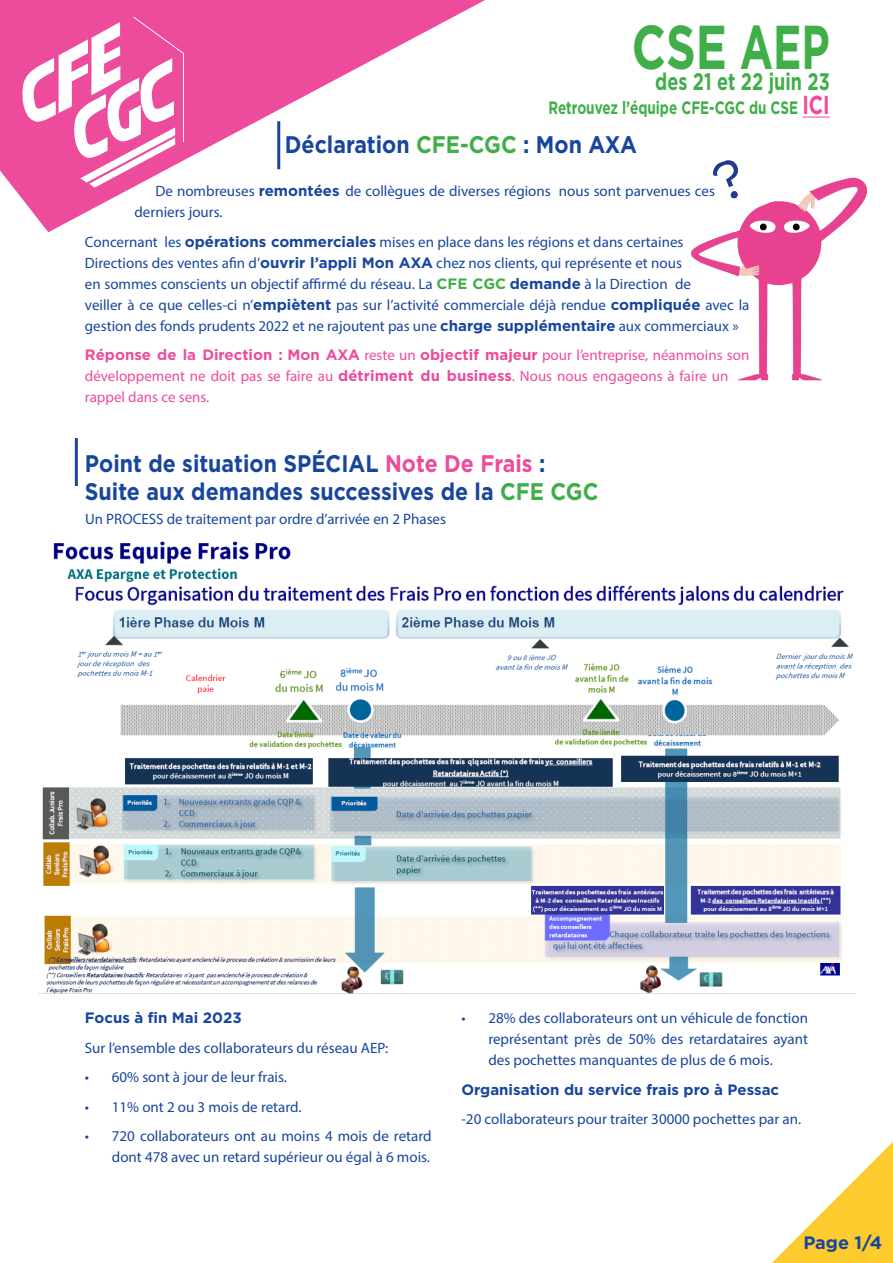
<style>
.page{position:relative;width:893px;height:1263px;background:#fff}
.page>*{position:absolute;margin:0;border:0;box-sizing:border-box;transform-origin:0 0}
.t1{font:700 61.8px "Gotham";color:#40ae49;scale:.75 1}
.t2{font:700 24px "Gotham";color:#18469d;scale:.89 1}
.t3{font:700 24px "Gotham";color:#40ae49;scale:.75 1}
.t4{font:700 18px "Gotham";color:#40ae49;scale:.75 1}
.t5{font:700 18px "Gotham";color:#18469d}
.t6{font:15px/21px "Myriad Pro";color:#18469d}
.t7{font:15px/21px "Myriad Pro";color:#ed4c9c}
.t8{font:700 15px "Gotham";color:#18469d}
.s1{font-size:25.95px;color:#ed4c9c}
.s2{color:#40ae49}
.s3{font-family:"Gotham";font-weight:700}
.s4{font-family:"Gotham";font-weight:700;color:#40ae49}
.s5{color:#ed4c9c}
</style>
<div class="page">
<svg style="left:0;top:0;width:485px;height:232px"></svg>
<svg style="left:802px;top:117px;width:28px;height:1px"></svg>
<svg style="left:772px;top:1142px;width:121px;height:121px"></svg>
<svg style="left:22px;top:17px;width:162px;height:171px"></svg>
<hr style="left:277px;top:121px;width:3px;height:48px;background:#18469d">
<img style="left:691px;top:160px;width:176px;height:220px">
<hr style="left:75px;top:438px;width:3px;height:48px;background:#18469d">
<img style="left:42px;top:541px;width:812px;height:452px">
<p class="t1" style="left:632px;top:11px;width:265px">CSE AEP</p>
<p class="t3" style="left:655px;top:68px;width:234px">des 21 et 22 juin 23</p>
<p class="t4" style="left:548px;top:97px;width:377px">Retrouvez l’équipe CFE-CGC du CSE <span class="s1">ICI</span></p>
<p class="t2" style="left:285px;top:130px;width:397px">Déclaration <span class="s2">CFE-CGC</span> : Mon AXA</p>
<p class="t6" style="left:134px;top:180px;width:582px;text-indent:21px">De nombreuses <span class="s3">remontées</span> de collègues de diverses régions nous sont parvenues ces derniers jours.</p>
<p class="t6" style="left:85px;top:231px;width:666px">Concernant les <span class="s3">opérations commerciales</span> mises en place dans les régions et dans certaines Directions des ventes afin d’<span class="s3">ouvrir l’appli Mon AXA</span> chez nos clients, qui représente et nous<br>en sommes conscients un objectif affirmé du réseau. La <span class="s4">CFE CGC</span> <span class="s3">demande</span> à la Direction de<br>veiller à ce que celles-ci n’<span class="s3">empiètent</span> pas sur l’activité commerciale déjà rendue <span class="s3">compliquée</span> avec la gestion des fonds prudents 2022 et ne rajoutent pas une <span class="s3">charge supplémentaire</span> aux commerciaux »</p>
<p class="t7" style="left:85px;top:344px;width:666px"><span class="s3">Réponse de la Direction : Mon AXA</span> reste un <span class="s3">objectif majeur</span> pour l’entreprise, néanmoins son développement ne doit pas se faire au <span class="s3">détriment du business</span>. Nous nous engageons à faire un rappel dans ce sens.</p>
<p class="t2" style="left:85px;top:449px;width:519px">Point de situation SPÉCIAL <span class="s5">Note De Frais</span> :</p>
<p class="t2" style="left:85px;top:478px;width:578px">Suite aux demandes successives de la <span class="s2">CFE CGC</span></p>
<p class="t6" style="left:85px;top:508px;width:363px">Un PROCESS de traitement par ordre d’arrivée en 2 Phases</p>
<p class="t8" style="left:85px;top:1009px;width:158px">Focus à fin Mai 2023</p>
<p class="t6" style="left:85px;top:1037px;width:305px">Sur l’ensemble des collaborateurs du réseau AEP:</p>
<p class="t6" style="left:85px;top:1066px;width:204px">• 60% sont à jour de leur frais.</p>
<p class="t6" style="left:85px;top:1096px;width:218px">• 11% ont 2 ou 3 mois de retard.</p>
<p class="t6" style="left:85px;top:1125px;width:348px;text-align:right">• 720 collaborateurs ont au moins 4 mois de retard dont 478 avec un retard supérieur ou égal à 6 mois.</p>
<p class="t6" style="left:488px;top:1007px;width:321px;text-align:justify;text-indent:-27px">• 28% des collaborateurs ont un véhicule de fonction représentant près de 50% des retardataires ayant des pochettes manquantes de plus de 6 mois.</p>
<p class="t8" style="left:461px;top:1081px;width:319px">Organisation du service frais pro à Pessac</p>
<p class="t6" style="left:461px;top:1108px;width:341px">-20 collaborateurs pour traiter 30000 pochettes par an.</p>
<p class="t5" style="left:803px;top:1232px;width:80px">Page 1/4</p>
</div>
